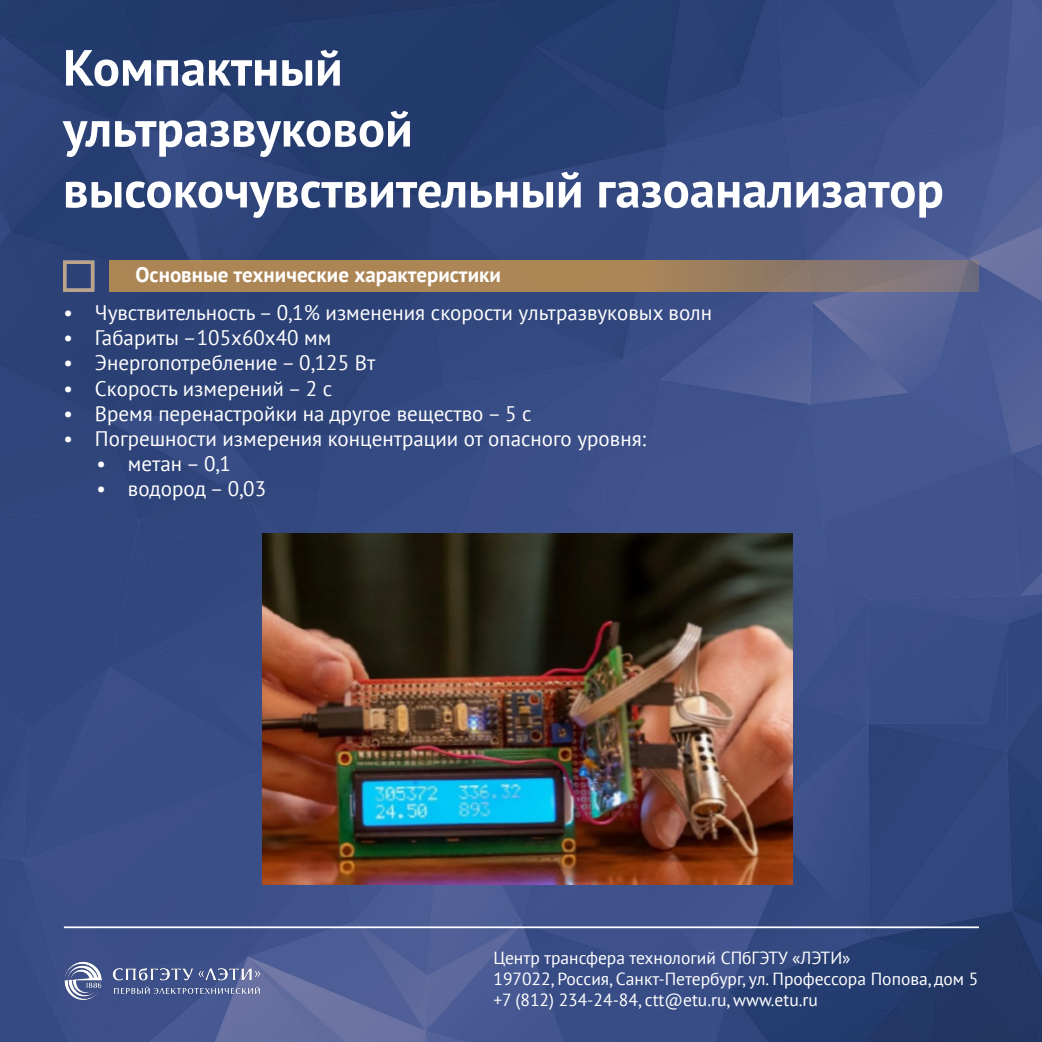
<style>
.page{position:relative;width:1042px;height:1042px;background:#fff}
.page>*{position:absolute;margin:0;border:0;box-sizing:border-box;transform-origin:0 0}
.t1{font:700 50.75px/60.9px "PT Sans";color:#fff}
.t2{font:21px "PT Sans";color:#fff}
.t3{font:700 21px "PT Sans";color:#fff}
.t4{font:17.5px/21px "PT Sans";color:#fff}
</style>
<div class="page">
<img style="left:0;top:0;width:1042px;height:1042px">
<svg style="left:46px;top:248px;width:63px;height:46px;background:#3f4e78"></svg>
<svg style="left:109px;top:260px;width:870px;height:32px;background:#a0815e"></svg>
<img style="left:63px;top:957px;width:200px;height:47px">
<hr style="left:64px;top:926px;width:915px;height:2px;background:#fff">
<img style="left:263px;top:533px;width:529px;height:352px">
<h1 class="t1" style="left:63px;top:36px;width:882px">Компактный<br>ультразвуковой высокочувствительный газоанализатор</h1>
<p class="t3" style="left:136px;top:260px;width:367px">Основные технические характеристики</p>
<p class="t2" style="left:63px;top:299px;width:650px">• Чувствительность – 0,1% изменения скорости ультразвуковых волн</p>
<p class="t2" style="left:63px;top:324px;width:269px">• Габариты –105х60х40 мм</p>
<p class="t2" style="left:63px;top:349px;width:313px">• Энергопотребление – 0,125 Вт</p>
<p class="t2" style="left:63px;top:375px;width:270px">• Скорость измерений – 2 с</p>
<p class="t2" style="left:63px;top:400px;width:470px">• Время перенастройки на другое вещество – 5 с</p>
<p class="t2" style="left:63px;top:425px;width:584px">• Погрешности измерения концентрации от опасного уровня:</p>
<p class="t2" style="left:96px;top:450px;width:136px">• метан – 0,1</p>
<p class="t2" style="left:96px;top:475px;width:171px">• водород – 0,03</p>
<p class="t4" style="left:493px;top:946px;width:486px">Центр трансфера технологий СПбГЭТУ «ЛЭТИ»<br>197022, Россия, Санкт-Петербург, ул. Профессора Попова, дом 5 +7 (812) 234-24-84, ctt@etu.ru, www.etu.ru</p>
</div>
